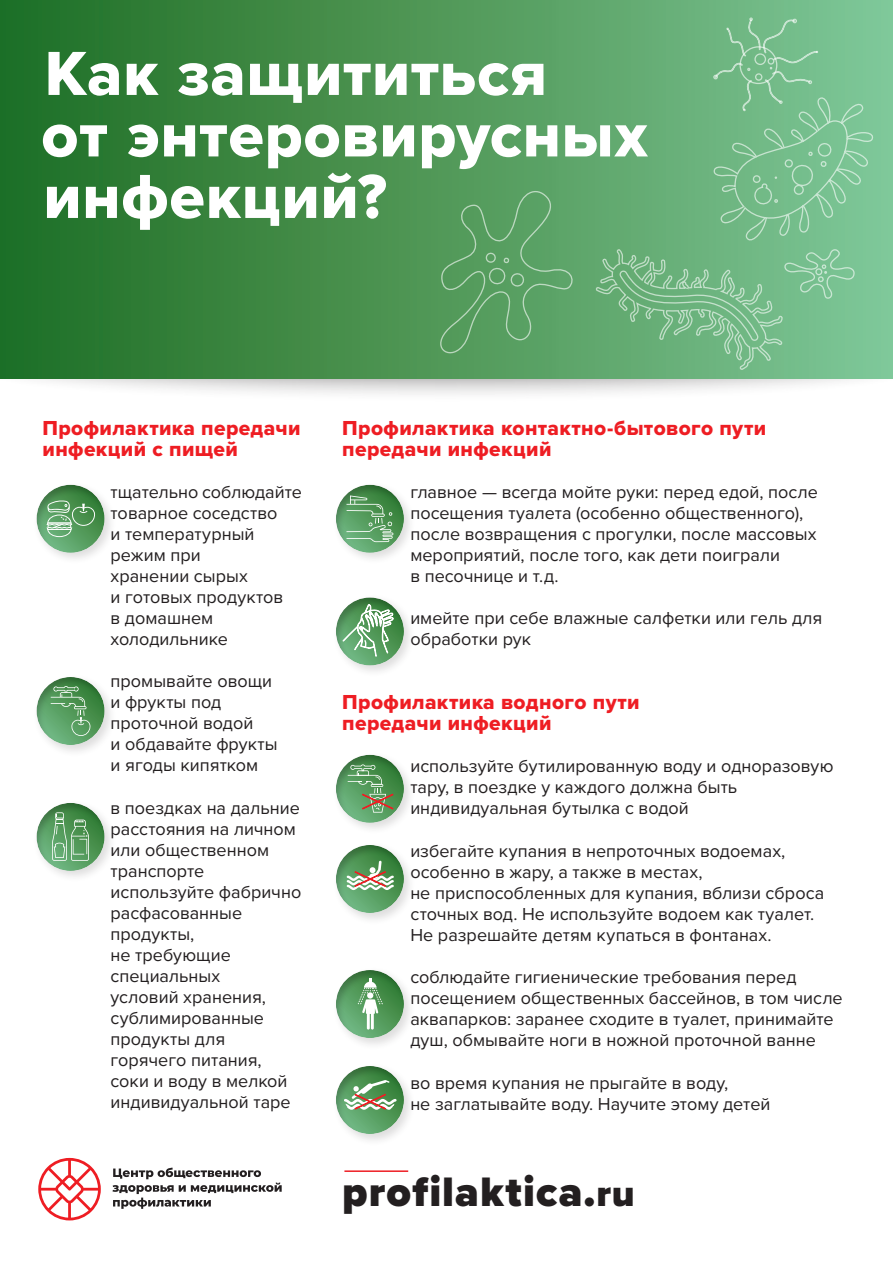
<style>
.page{position:relative;width:893px;height:1263px;background:#fff}
.page>*{position:absolute;margin:0;border:0;box-sizing:border-box;transform-origin:0 0}
.t1{font:64.5px/61.5px "Proxima Nova Extrabld";letter-spacing:.01em;color:#fff}
.t2{font:900 42.75px "Proxima Nova";letter-spacing:.025em;color:#231f20}
.t3{font:21px/21px "Proxima Nova Extrabld";letter-spacing:.02em;color:#ee1d23}
.t4{font:18px/21px "Proxima Nova";color:#231f20}
.s1{font-size:37.8px}
</style>
<div class="page">
<svg style="left:37px;top:379px;width:818px;height:16px"></svg>
<div style="left:0;top:0;width:893px;height:379px;background:linear-gradient(to right,#1f6d21,#81c696)"></div>
<svg style="left:112px;top:1167px;width:170px;height:42px"></svg>
<svg style="left:38px;top:1158px;width:63px;height:62px"></svg>
<hr style="left:344px;top:1170px;width:64px;height:2px;background:#ee1d23">
<div style="left:332px;top:481px;width:84px;height:84px;background:#231f20;opacity:.15"></div>
<div style="left:333px;top:484px;width:72px;height:71px;background:#231f20;opacity:.25"></div>
<div style="left:332px;top:593px;width:84px;height:85px;background:#231f20;opacity:.15"></div>
<div style="left:333px;top:597px;width:72px;height:70px;background:#231f20;opacity:.25"></div>
<div style="left:332px;top:751px;width:84px;height:84px;background:#231f20;opacity:.15"></div>
<div style="left:333px;top:754px;width:72px;height:71px;background:#231f20;opacity:.25"></div>
<div style="left:332px;top:841px;width:84px;height:84px;background:#231f20;opacity:.15"></div>
<div style="left:333px;top:844px;width:72px;height:71px;background:#231f20;opacity:.25"></div>
<div style="left:332px;top:966px;width:84px;height:84px;background:#231f20;opacity:.15"></div>
<div style="left:333px;top:969px;width:72px;height:71px;background:#231f20;opacity:.25"></div>
<div style="left:332px;top:1062px;width:84px;height:84px;background:#231f20;opacity:.15"></div>
<div style="left:333px;top:1065px;width:72px;height:71px;background:#231f20;opacity:.25"></div>
<div style="left:33px;top:673px;width:84px;height:84px;background:#231f20;opacity:.15"></div>
<div style="left:34px;top:676px;width:72px;height:71px;background:#231f20;opacity:.25"></div>
<div style="left:33px;top:799px;width:84px;height:84px;background:#231f20;opacity:.15"></div>
<div style="left:34px;top:802px;width:72px;height:71px;background:#231f20;opacity:.25"></div>
<div style="left:33px;top:481px;width:84px;height:84px;background:#231f20;opacity:.15"></div>
<div style="left:34px;top:484px;width:72px;height:71px;background:#231f20;opacity:.25"></div>
<svg style="left:439px;top:189px;width:135px;height:166px;background:#5ca165"></svg>
<svg style="left:595px;top:248px;width:261px;height:122px;background:#76ba88"></svg>
<svg style="left:712px;top:17px;width:161px;height:225px;background:#7bc090"></svg>
<svg style="left:358px;top:978px;width:25px;height:51px"></svg>
<svg style="left:51px;top:686px;width:39px;height:50px;background:#65a46c"></svg>
<svg style="left:346px;top:495px;width:47px;height:47px;background:#68a66f"></svg>
<svg style="left:348px;top:764px;width:46px;height:49px;background:#699b66"></svg>
<svg style="left:347px;top:861px;width:47px;height:29px"></svg>
<svg style="left:344px;top:1080px;width:53px;height:30px"></svg>
<svg style="left:46px;top:500px;width:49px;height:37px;background:#71ab77"></svg>
<svg style="left:52px;top:812px;width:37px;height:49px;background:#6ea974"></svg>
<svg style="left:343px;top:604px;width:51px;height:56px"></svg>
<p class="t1" style="left:41px;top:42px;width:608px">Как защититься<br>от энтеровирусных инфекций?</p>
<p class="t3" style="left:43px;top:417px;width:260px">Профилактика передачи инфекций с пищей</p>
<p class="t4" style="left:111px;top:480px;width:193px">тщательно соблюдайте товарное соседство<br>и температурный режим при<br>хранении сырых<br>и готовых продуктов<br>в домашнем холодильнике</p>
<p class="t4" style="left:111px;top:670px;width:169px">промывайте овощи и фрукты под проточной водой<br>и обдавайте фрукты и ягоды кипятком</p>
<p class="t4" style="left:111px;top:797px;width:192px">в поездках на дальние расстояния на личном или общественном транспорте используйте фабрично расфасованные продукты,<br>не требующие специальных<br>условий хранения, сублимированные продукты для горячего питания, соки и воду в мелкой индивидуальной таре</p>
<p class="t3" style="left:342px;top:417px;width:425px">Профилактика контактно-бытового пути передачи инфекций</p>
<p class="t4" style="left:410px;top:480px;width:409px">главное — всегда мойте руки: перед едой, после посещения туалета (особенно общественного), после возвращения с прогулки, после массовых мероприятий, после того, как дети поиграли<br>в песочнице и т. д.</p>
<p class="t4" style="left:410px;top:607px;width:413px">имейте при себе влажные салфетки или гель для обработки рук</p>
<p class="t3" style="left:342px;top:691px;width:299px">Профилактика водного пути передачи инфекций</p>
<p class="t4" style="left:410px;top:755px;width:425px">используйте бутилированную воду и одноразовую тару, в поездке у каждого должна быть индивидуальная бутылка с водой</p>
<p class="t4" style="left:410px;top:839px;width:415px">избегайте купания в непроточных водоемах, особенно в жару, а также в местах,<br>не приспособленных для купания, вблизи сброса сточных вод. Не используйте водоем как туалет.<br>Не разрешайте детям купаться в фонтанах.</p>
<p class="t4" style="left:410px;top:966px;width:434px">соблюдайте гигиенические требования перед посещением общественных бассейнов, в том числе аквапарков: заранее сходите в туалет, принимайте душ, обмывайте ноги в ножной проточной ванне</p>
<p class="t4" style="left:410px;top:1071px;width:362px">во время купания не прыгайте в воду,<br>не заглатывайте воду. Научите этому детей</p>
<p class="t2" style="left:342px;top:1160px;width:294px">profilaktica.<span class="s1">ru</span></p>
</div>
